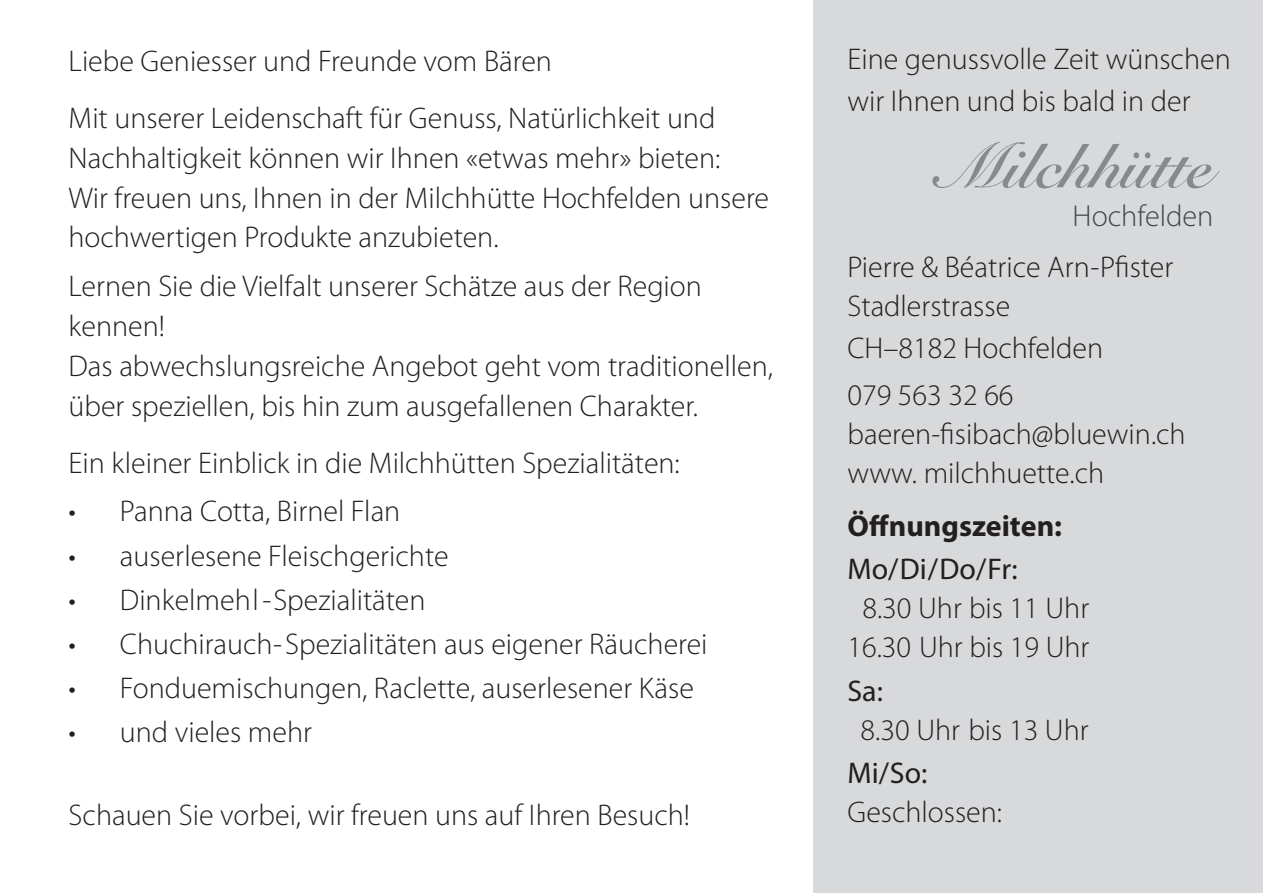
<style>
.page{position:relative;width:1263px;height:893px;background:#fff}
.page>*{position:absolute;margin:0;border:0;box-sizing:border-box;transform-origin:0 0}
.t1{font:700 62.7px "Snell Roundhand";color:#87898c}
.t2{font:300 30.3px "Myriad Pro";color:#454647}
.t3{font:300 30px/39.9px "Myriad Pro";color:#231f20}
.t4{font:700 30px "Myriad Pro";color:#231f20}
.t5{font:30px "Myriad Pro";color:#231f20}
.s1{font-weight:400}
</style>
<div class="page">
<div style="left:813px;top:0;width:450px;height:893px;background:#d8d9db"></div>
<p class="t3" style="left:69px;top:42px;width:485px">Liebe Geniesser und Freunde vom Bären</p>
<p class="t3" style="left:69px;top:98px;width:702px">Mit unserer Leidenschaft für Genuss, Natürlichkeit und Nachhaltigkeit können wir Ihnen «etwas mehr» bieten:<br>Wir freuen uns, Ihnen in der Milchhütte Hochfelden unsere hochwertigen Produkte anzubieten.</p>
<p class="t3" style="left:69px;top:266px;width:706px">Lernen Sie die Vielfalt unserer Schätze aus der Region kennen!<br>Das abwechslungsreiche Angebot geht vom traditionellen, über speziellen, bis hin zum ausgefallenen Charakter.</p>
<p class="t3" style="left:69px;top:443px;width:613px">Ein kleiner Einblick in die Milchhütten Spezialitäten:</p>
<p class="t3" style="left:69px;top:492px;width:333px">• Panna Cotta, Birnel Flan</p>
<p class="t3" style="left:69px;top:536px;width:382px">• auserlesene Fleischgerichte</p>
<p class="t3" style="left:69px;top:580px;width:359px">• Dinkelmehl -Spezialitäten</p>
<p class="t3" style="left:69px;top:624px;width:640px">• Chuchirauch- Spezialitäten aus eigener Räucherei</p>
<p class="t3" style="left:69px;top:669px;width:627px">• Fonduemischungen, Raclette, auserlesener Käse</p>
<p class="t3" style="left:69px;top:713px;width:245px">• und vieles mehr</p>
<p class="t3" style="left:69px;top:795px;width:623px">Schauen Sie vorbei, wir freuen uns auf Ihren Besuch!</p>
<p class="t3" style="left:847px;top:38px;width:385px;line-height:42px">Eine genussvolle Zeit wünschen wir Ihnen und bis bald in der</p>
<p class="t1" style="left:941px;top:129px;width:273px">Milchhütte</p>
<p class="t2" style="left:1072px;top:199px;width:142px">Hochfelden</p>
<p class="t3" style="left:847px;top:248px;width:327px;line-height:39px">Pierre &amp; Béatrice Arn-Pfister<br>Stadlerstrasse</p>
<p class="t3" style="left:847px;top:328px;width:257px">CH–8182 Hochfelden</p>
<p class="t3" style="left:847px;top:376px;width:340px;line-height:39px">079 563 32 66 baeren-fisibach@bluewin.ch</p>
<p class="t3" style="left:847px;top:454px;width:258px">www. milchhuette.ch</p>
<p class="t4" style="left:847px;top:509px;width:216px">Öffnungszeiten:</p>
<p class="t5" style="left:847px;top:553px;width:172px">Mo/Di/Do/Fr:</p>
<p class="t3" style="left:862px;top:589px;width:228px">8.30 Uhr bis 11 Uhr</p>
<p class="t3" style="left:847px;top:628px;width:243px">16.30 Uhr bis 19 Uhr</p>
<p class="t3" style="left:861px;top:671px;width:229px;line-height:39px;text-indent:-13px"><span class="s1">Sa:<br></span>8.30 Uhr bis 13 Uhr</p>
<p class="t3" style="left:847px;top:754px;width:156px;line-height:39px"><span class="s1">Mi/So:<br></span>Geschlossen:</p>
</div>
